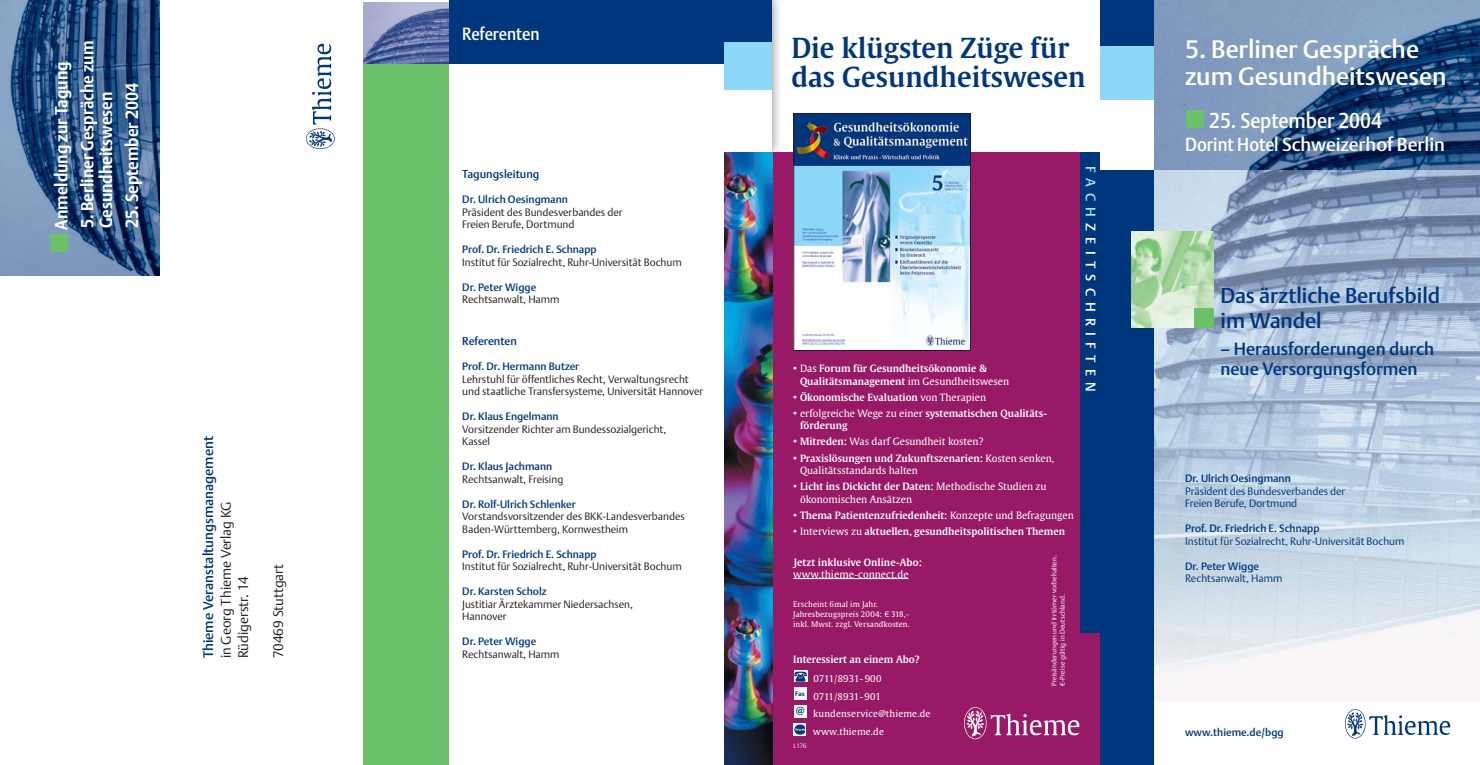
<style>
.page{position:relative;width:1480px;height:765px;background:#fff}
.page>*{position:absolute;margin:0;border:0;box-sizing:border-box;transform-origin:0 0}
.t1{font:600 27.5px/28.8px "Thieme Gulliver";color:#00367b}
.t2{font:25px/27.5px "Thieme Argo Three";color:#fff}
.t3{font:21.25px/25px "Thieme Argo Three";color:#00367b}
.t4{font:21.25px "Thieme Argo Three";color:#fff;scale:.91 1}
.t5{font:18.75px "Thieme Argo Three";color:#fff;scale:.91 1}
.t6{font:700 17.5px/18.8px "Thieme Argo One";color:#fff;scale:.91 1}
.t7{font:17.5px/20px "Thieme Argo Three";color:#00367b}
.t8{font:17.5px "Thieme Argo Three";letter-spacing:-.01em;color:#fff;scale:.91 1}
.t9{font:13.75px/17.5px "Thieme Argo One";color:#231f20}
.t10{font:13.75px "Thieme Argo Three";color:#00367b}
.t11{font:13.75px "Thieme Argo Three";letter-spacing:.45em;color:#fff}
.t12{font:11.25px "Thieme Argo Three";color:#00367b}
.t13{font:10.62px/12.5px "Thieme Argo One";color:#231f20}
.t14{font:10.62px "Thieme Argo Three";color:#00367b}
.t15{font:10.62px/12.5px "Thieme Argo One";color:#00367b}
.t16{font:600 10px/12.5px "Thieme Gulliver";color:#fff}
.t17{font:10px/12.5px "Thieme Gulliver";color:#fff}
.t18{font:9.38px "Thieme Gulliver";letter-spacing:.015em;color:#fff}
.t19{font:9.38px "Thieme Gulliver";letter-spacing:-.01em;color:#fff}
.t20{font:7.75px/10.4px "Thieme Gulliver";letter-spacing:.01em;color:#fff}
.t21{font:6.88px/8.2px "Thieme Argo One";letter-spacing:.01em;color:#fff}
.t22{font:700 6.38px "Thieme Argo One";color:#00367b}
.t23{font:6.25px "Thieme Argo One";color:#fff}
.s1{font-weight:700}
.s2{font-weight:400}
.s3{font-weight:600}
.s4{color:#aae0fa}
</style>
<div class="page">
<img style="left:772px;top:0;width:7px;height:152px">
<img style="left:1153px;top:170px;width:327px;height:530px">
<svg style="left:1153px;top:0;width:327px;height:170px;background:#5979a1"></svg>
<img style="left:1345px;top:709px;width:106px;height:30px">
<div style="left:1186px;top:110px;width:18px;height:18px;background:#6cc067"></div>
<div style="left:448px;top:0;width:276px;height:64px;background:#00367b"></div>
<div style="left:363px;top:64px;width:85px;height:701px;background:#6cc067"></div>
<div style="left:363px;top:0;width:85px;height:64px;background:linear-gradient(to right,#a8accf,#bac1da)"></div>
<img style="left:363px;top:3px;width:85px;height:61px">
<img style="left:0;top:0;width:160px;height:276px">
<div style="left:50px;top:234px;width:18px;height:18px;background:#6cc067"></div>
<img style="left:306px;top:43px;width:29px;height:106px">
<div style="left:772px;top:152px;width:328px;height:613px;background:#981a66"></div>
<img style="left:964px;top:707px;width:116px;height:33px">
<div style="left:724px;top:0;width:48px;height:42px;background:#00367b"></div>
<div style="left:724px;top:42px;width:48px;height:48px;background:#8dd8f8"></div>
<div style="left:1081px;top:152px;width:19px;height:481px;background:#00367b"></div>
<img style="left:796px;top:115px;width:173px;height:234px">
<div style="left:794px;top:113px;width:177px;height:238px;border:1px solid #231f20"></div>
<svg style="left:793px;top:578px;width:26px;height:1px"></svg>
<hr style="left:819px;top:578px;width:90px;height:1px;background:#fff">
<img style="left:724px;top:152px;width:48px;height:613px">
<svg style="left:794px;top:670px;width:13px;height:12px"></svg>
<svg style="left:794px;top:671px;width:12px;height:10px"></svg>
<div style="left:794px;top:688px;width:12px;height:12px;background:#fff"></div>
<div style="left:794px;top:705px;width:12px;height:12px;background:#fff"></div>
<div style="left:794px;top:723px;width:12px;height:13px;background:#fff"></div>
<svg style="left:795px;top:724px;width:10px;height:11px"></svg>
<div style="left:1100px;top:46px;width:53px;height:53px;background:#8dd8f8"></div>
<div style="left:1100px;top:0;width:53px;height:46px;background:#00367b"></div>
<div style="left:1100px;top:170px;width:53px;height:595px;background:#00367b"></div>
<img style="left:1132px;top:232px;width:81px;height:96px">
<div style="left:1194px;top:309px;width:19px;height:19px;background:#6cc067"></div>
<h3 class="t6" style="left:54px;top:230px;width:186px;rotate:-90deg">Anmeldung zur Tagung</h3>
<h3 class="t6" style="left:80px;top:228px;width:208px;rotate:-90deg">5. Berliner Gespräche zum<br>Gesundheitswesen</h3>
<h3 class="t6" style="left:124px;top:228px;width:161px;rotate:-90deg">25. September 2004</h3>
<p class="t10" style="left:203px;top:658px;width:224px;rotate:-90deg">Thieme Veranstaltungsmanagement</p>
<p class="t9" style="left:219px;top:658px;width:158px;rotate:-90deg">in Georg Thieme Verlag KG<br>Rüdigerstr. 14</p>
<p class="t9" style="left:271px;top:658px;width:96px;rotate:-90deg">70469 Stuttgart</p>
<h3 class="t8" style="left:462px;top:27px;width:86px">Referenten</h3>
<p class="t12" style="left:462px;top:170px;width:79px">Tagungsleitung</p>
<p class="t14" style="left:462px;top:196px;width:107px">Dr. Ulrich Oesingmann</p>
<p class="t13" style="left:462px;top:207px;width:162px">Präsident des Bundesverbandes der<br>Freien Berufe, Dortmund</p>
<p class="t14" style="left:462px;top:246px;width:136px">Prof. Dr. Friedrich E. Schnapp</p>
<p class="t13" style="left:462px;top:257px;width:221px">Institut für Sozialrecht, Ruhr-Universität Bochum</p>
<p class="t14" style="left:462px;top:283px;width:76px">Dr. Peter Wigge</p>
<p class="t13" style="left:462px;top:295px;width:99px">Rechtsanwalt, Hamm</p>
<p class="t12" style="left:462px;top:337px;width:56px">Referenten</p>
<p class="t14" style="left:462px;top:363px;width:119px">Prof. Dr. Hermann Butzer</p>
<p class="t13" style="left:462px;top:374px;width:242px">Lehrstuhl für öffentliches Recht, Verwaltungsrecht und staatliche Transfersysteme, Universität Hannover</p>
<p class="t14" style="left:462px;top:413px;width:98px">Dr. Klaus Engelmann</p>
<p class="t13" style="left:462px;top:424px;width:206px">Vorsitzender Richter am Bundessozialgericht,<br>Kassel</p>
<p class="t14" style="left:462px;top:463px;width:91px">Dr. Klaus Jachmann</p>
<p class="t13" style="left:462px;top:474px;width:103px">Rechtsanwalt, Freising</p>
<p class="t14" style="left:462px;top:500px;width:115px">Dr. Rolf-Ulrich Schlenker</p>
<p class="t13" style="left:462px;top:511px;width:224px">Vorstandsvorsitzender des BKK-Landesverbandes<br>Baden-Württemberg, Kornwestheim</p>
<p class="t14" style="left:462px;top:550px;width:136px">Prof. Dr. Friedrich E. Schnapp</p>
<p class="t13" style="left:462px;top:561px;width:221px">Institut für Sozialrecht, Ruhr-Universität Bochum</p>
<p class="t14" style="left:462px;top:588px;width:86px">Dr. Karsten Scholz</p>
<p class="t13" style="left:462px;top:599px;width:172px">Justitiar Ärztekammer Niedersachsen,<br>Hannover</p>
<p class="t14" style="left:462px;top:638px;width:76px">Dr. Peter Wigge</p>
<p class="t13" style="left:462px;top:649px;width:99px">Rechtsanwalt, Hamm</p>
<h1 class="t1" style="left:791px;top:35px;width:296px">Die klügsten Züge für das Gesundheitswesen</h1>
<p class="t16" style="left:800px;top:363px;width:211px;text-indent:-7px"><span class="s1">•</span> <span class="s2">Das</span> Forum für Gesundheitsökonomie &amp;<br>Qualitätsmanagement <span class="s2">im Gesundheitswesen</span></p>
<p class="t16" style="left:793px;top:392px;width:195px"><span class="s1">•</span> Ökonomische Evaluation <span class="s2">von Therapien</span></p>
<p class="t16" style="left:800px;top:408px;width:249px;text-indent:-7px"><span class="s1">•</span> <span class="s2">erfolgreiche Wege zu einer</span> systematischen Qualitäts&shy;förderung</p>
<p class="t17" style="left:793px;top:436px;width:192px"><span class="s1">•</span> <span class="s3">Mitreden:</span> Was darf Gesundheit kosten?</p>
<p class="t17" style="left:800px;top:452px;width:256px;text-indent:-7px"><span class="s1">•</span> <span class="s3">Praxislösungen und Zukunftszenarien:</span> Kosten senken,<br>Qualitätsstandards halten</p>
<p class="t17" style="left:800px;top:481px;width:248px;text-indent:-7px"><span class="s1">•</span> <span class="s3">Licht ins Dickicht der Daten:</span> Methodische Studien zu ökonomischen Ansätzen</p>
<p class="t16" style="left:793px;top:509px;width:282px"><span class="s1">•</span> Thema Patientenzufriedenheit: <span class="s2">Konzepte und Befragungen</span></p>
<p class="t16" style="left:793px;top:525px;width:274px"><span class="s1">•</span> <span class="s2">Interviews zu</span> aktuellen, gesundheitspolitischen Themen</p>
<p class="t16" style="left:794px;top:556px;width:130px">Jetzt inklusive Online-Abo:</p>
<p class="t17" style="left:793px;top:569px;width:117px">www.thieme-connect.de</p>
<p class="t21" style="left:1051px;top:686px;width:132px;rotate:-90deg">Preisänderungen und Irrtümer vorbehalten. €-Preise gültig in Deutschland.</p>
<p class="t20" style="left:793px;top:599px;width:118px">Erscheint 6mal im Jahr.<br>Jahresbezugspreis 2004: € 318,- inkl. Mwst. zzgl. Versandkosten.</p>
<p class="t16" style="left:793px;top:654px;width:128px">Interessiert an einem Abo?</p>
<p class="t22" style="left:795px;top:691px;width:11px">Fax</p>
<p class="t18" style="left:814px;top:674px;width:70px">0711/8931- 900</p>
<p class="t19" style="left:813px;top:692px;width:69px">0711/8931- 901</p>
<p class="t18" style="left:796px;top:709px;width:136px"><sup>@</sup> kundenservice@thieme.de</p>
<p class="t18" style="left:813px;top:728px;width:73px">www.thieme.de</p>
<p class="t23" style="left:794px;top:743px;width:15px">L176</p>
<p class="t11" style="left:1096px;top:166px;width:227px;rotate:90deg"><span class="s4">FACH</span>ZEITSCHRIFTEN</p>
<h2 class="t2" style="left:1185px;top:38px;width:263px">5. Berliner Gespräche zum Gesundheitswesen</h2>
<h3 class="t4" style="left:1209px;top:112px;width:191px">25. September 2004</h3>
<h3 class="t5" style="left:1185px;top:138px;width:287px">Dorint Hotel Schweizerhof Berlin</h3>
<h3 class="t3" style="left:1221px;top:285px;width:221px">Das ärztliche Berufsbild im Wandel</h3>
<h3 class="t7" style="left:1221px;top:341px;width:215px">– Herausforderungen durch neue Versorgungsformen</h3>
<p class="t14" style="left:1185px;top:475px;width:107px">Dr. Ulrich Oesingmann</p>
<p class="t15" style="left:1185px;top:486px;width:162px">Präsident des Bundesverbandes der<br>Freien Berufe, Dortmund</p>
<p class="t14" style="left:1185px;top:525px;width:136px">Prof. Dr. Friedrich E. Schnapp</p>
<p class="t15" style="left:1185px;top:536px;width:221px">Institut für Sozialrecht, Ruhr-Universität Bochum</p>
<p class="t14" style="left:1185px;top:562px;width:76px">Dr. Peter Wigge</p>
<p class="t15" style="left:1185px;top:574px;width:99px">Rechtsanwalt, Hamm</p>
<p class="t14" style="left:1185px;top:728px;width:100px">www.thieme.de/bgg</p>
</div>
